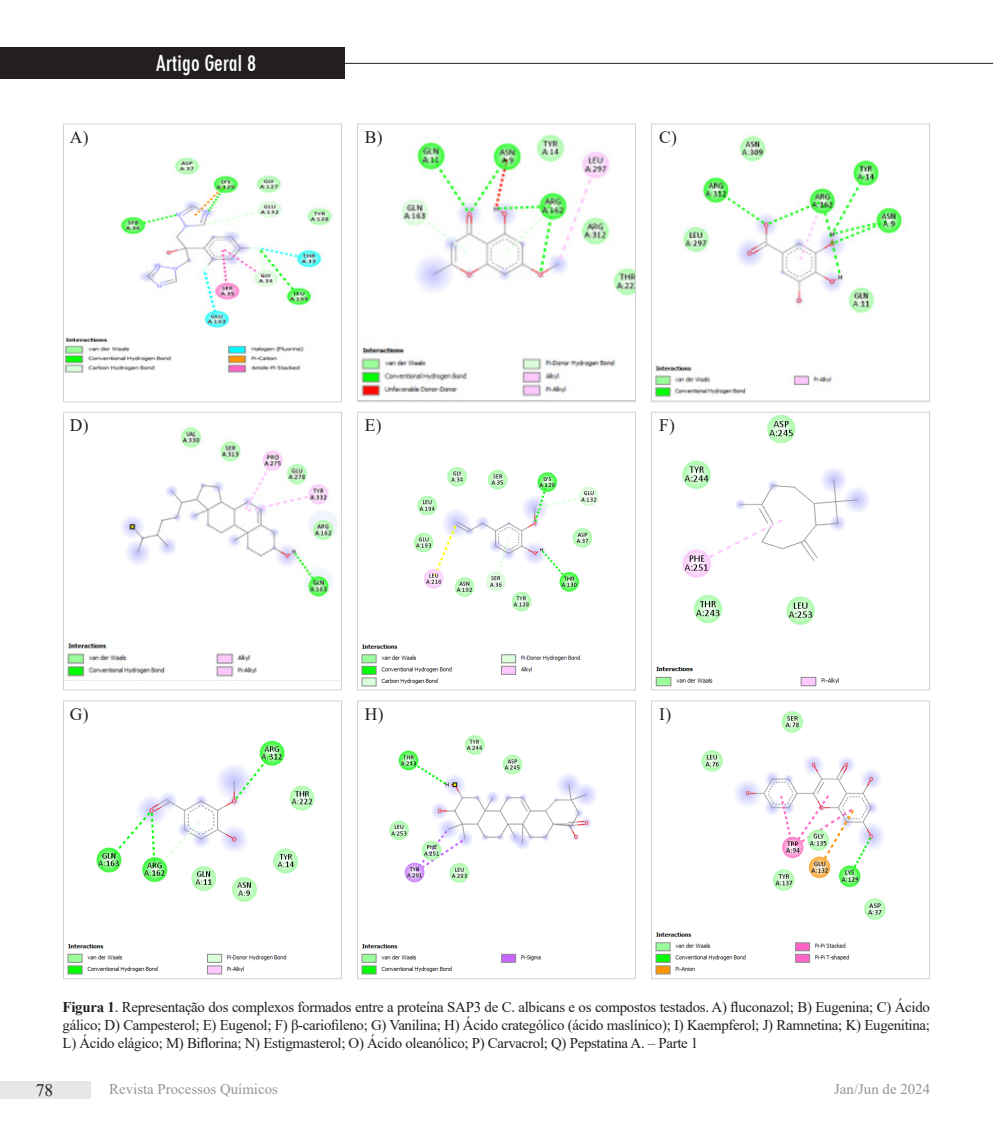
<style>
.page{position:relative;width:993px;height:1141px;background:#fff}
.page>*{position:absolute;margin:0;border:0;box-sizing:border-box;transform-origin:0 0}
.Seção{font:21px "Geometric 706 BT Bold Condensed B";color:#fff}
.t1{font:17.5px "Times New Roman";color:#231f20}
.Legenda_8_5{font:14.88px/17.8px "Times New Roman";letter-spacing:-.02em;color:#231f20;text-align:justify}
.t2{font:14.88px "Times New Roman";color:#939598}
.s1{font-weight:700}
</style>
<div class="page">
<hr style="left:0;top:63px;width:992px;height:1px;background:#231f20">
<div style="left:0;top:48px;width:344px;height:31px;background:#231f20"></div>
<img style="left:65px;top:157px;width:268px;height:216px">
<div style="left:63px;top:124px;width:279px;height:278px;border:1px solid #d1d2d4"></div>
<img style="left:65px;top:427px;width:275px;height:254px">
<div style="left:63px;top:412px;width:279px;height:278px;border:1px solid #d1d2d4"></div>
<img style="left:67px;top:740px;width:248px;height:235px">
<div style="left:63px;top:700px;width:279px;height:279px;border:1px solid #d1d2d4"></div>
<img style="left:361px;top:134px;width:272px;height:263px">
<div style="left:357px;top:124px;width:278px;height:278px;border:1px solid #d1d2d4"></div>
<img style="left:361px;top:467px;width:238px;height:220px">
<div style="left:357px;top:412px;width:278px;height:278px;border:1px solid #d1d2d4"></div>
<img style="left:361px;top:735px;width:235px;height:240px">
<div style="left:357px;top:700px;width:278px;height:279px;border:1px solid #d1d2d4"></div>
<img style="left:654px;top:135px;width:248px;height:263px">
<div style="left:650px;top:124px;width:279px;height:278px;border:1px solid #d1d2d4"></div>
<img style="left:655px;top:414px;width:214px;height:273px">
<div style="left:650px;top:412px;width:279px;height:278px;border:1px solid #d1d2d4"></div>
<img style="left:655px;top:711px;width:231px;height:264px">
<div style="left:650px;top:700px;width:279px;height:279px;border:1px solid #d1d2d4"></div>
<div style="left:0;top:1081px;width:90px;height:18px;background:#e6e7e9"></div>
<p class="Seção" style="left:156px;top:51px;width:102px">Artigo Geral 8</p>
<p class="Seção" style="left:138px;top:51px;width:138px">Artigo Convidado 1</p>
<p class="t1" style="left:70px;top:125px;width:20px">A)</p>
<p class="t1" style="left:364px;top:125px;width:19px">B)</p>
<p class="t1" style="left:659px;top:125px;width:19px">C)</p>
<p class="t1" style="left:70px;top:413px;width:20px">D)</p>
<p class="t1" style="left:364px;top:413px;width:18px">E)</p>
<p class="t1" style="left:659px;top:413px;width:17px">F)</p>
<p class="t1" style="left:70px;top:701px;width:20px">G)</p>
<p class="t1" style="left:364px;top:701px;width:20px">H)</p>
<p class="t1" style="left:659px;top:701px;width:13px">I)</p>
<p class="Legenda_8_5" style="left:63px;top:998px;width:868px"><span class="s1">Figura 1</span>. Representação dos complexos formados entre a proteína SAP3 de C. albicans e os compostos testados. A) fluconazol; B) Eugenina; C) Ácido gálico; D) Campesterol; E) Eugenol; F) β-cariofileno; G) Vanilina; H) Ácido cratególico (ácido maslínico); I) Kaempferol; J) Ramnetina; K) Eugenitina; L) Ácido elágico; M) Biflorina; N) Estigmasterol; O) Ácido oleanólico; P) Carvacrol; Q) Pepstatina A. – Parte 1</p>
<p class="t1" style="left:36px;top:1078px;width:19px">78</p>
<p class="t2" style="left:109px;top:1078px;width:170px">Revista Processos Químicos</p>
<p class="t2" style="left:833px;top:1078px;width:97px">Jan/Jun de 2024</p>
</div>
